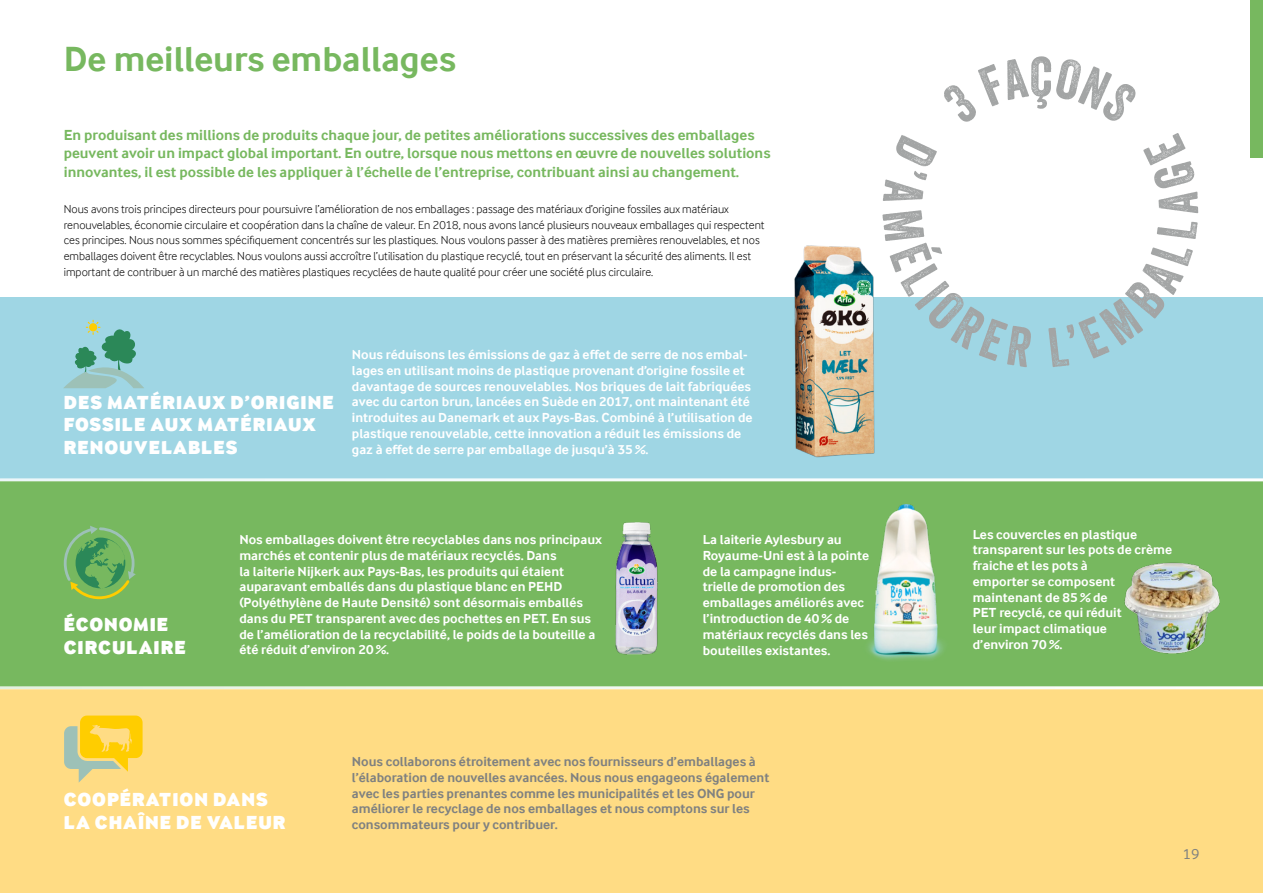
<style>
.page{position:relative;width:1263px;height:893px;background:#fff}
.page>*{position:absolute;margin:0;border:0;box-sizing:border-box;transform-origin:0 0}
.t1{font:54px "Veneer";color:#a3a5a5}
.t2{font:700 36px "Arla Inter Face";color:#77b85f}
.t3{font:900 19.5px/22.5px "Arla Inter Face";letter-spacing:.05em;color:#fff}
.t4{font:700 15px/18.8px "Arla Inter Face";color:#77b85f}
.t5{font:15px "Arla Inter Face";color:#7f8180}
.t6{font:700 13.5px/15.8px "Arla Inter Face";color:#fff}
.t7{font:700 13.5px/15.8px "Arla Inter Face";color:#7f8180}
.t8{font:300 12px/15.8px "Arla Inter Face";color:#000}
</style>
<div class="page">
<div style="left:1250px;top:0;width:13px;height:157px;background:#77b85f"></div>
<div style="left:0;top:689px;width:1263px;height:204px;background:#ffdc84"></div>
<div style="left:0;top:477px;width:1263px;height:212px;background:#77b85f"></div>
<div style="left:0;top:297px;width:1263px;height:183px;background:#9fd6e4"></div>
<img style="left:794px;top:245px;width:81px;height:213px">
<img style="left:615px;top:522px;width:43px;height:133px">
<img style="left:868px;top:504px;width:76px;height:156px">
<img style="left:1124px;top:562px;width:96px;height:92px">
<svg style="left:64px;top:320px;width:80px;height:68px"></svg>
<svg style="left:64px;top:526px;width:72px;height:73px"></svg>
<svg style="left:64px;top:716px;width:79px;height:67px"></svg>
<hr style="left:0;top:686px;width:1263px;height:3px;background:#fff">
<hr style="left:0;top:478px;width:1263px;height:3px;background:#fff">
<h2 class="t2" style="left:64px;top:38px;width:394px">De meilleurs emballages</h2>
<p class="t4" style="left:64px;top:125px;width:708px">En produisant des millions de produits chaque jour, de petites améliorations successives des emballages peuvent avoir un impact global important. En outre, lorsque nous mettons en œuvre de nouvelles solutions innovantes, il est possible de les appliquer à l’échelle de l’entreprise, contribuant ainsi au changement.</p>
<p class="t8" style="left:64px;top:201px;width:702px">Nous avons trois principes directeurs pour poursuivre l’amélioration de nos emballages : passage des matériaux d’origine fossiles aux matériaux renouvelables, économie circulaire et coopération dans la chaîne de valeur. En 2018, nous avons lancé plusieurs nouveaux emballages qui respectent ces principes. Nous nous sommes spécifiquement concentrés sur les plastiques. Nous voulons passer à des matières premières renouvelables, et nos emballages doivent être recyclables. Nous voulons aussi accroître l’utilisation du plastique recyclé, tout en préservant la sécurité des aliments. Il est important de contribuer à un marché des matières plastiques recyclées de haute qualité pour créer une société plus circulaire.</p>
<h3 class="t3" style="left:64px;top:390px;width:271px">DES MATÉRIAUX D’ORIGINE<br>FOSSILE AUX MATÉRIAUX<br>RENOUVELABLES</h3>
<p class="t6" style="left:352px;top:347px;width:402px">Nous réduisons les émissions de gaz à effet de serre de nos embal&shy;lages en utilisant moins de plastique provenant d’origine fossile et davantage de sources renouvelables. Nos briques de lait fabriquées avec du carton brun, lancées en Suède en 2017, ont maintenant été introduites au Danemark et aux Pays-Bas. Combiné à l’utilisation de plastique renouvelable, cette innovation a réduit les émissions de gaz à effet de serre par emballage de jusqu’à 35 %.</p>
<h1 class="t1" style="left:1030px;top:44px;width:24px">Ç</h1>
<h3 class="t3" style="left:64px;top:613px;width:124px">ÉCONOMIE<br>CIRCULAIRE</h3>
<p class="t6" style="left:239px;top:532px;width:364px">Nos emballages doivent être recyclables dans nos principaux marchés et contenir plus de matériaux recyclés. Dans<br>la laiterie Nijkerk aux Pays-Bas, les produits qui étaient auparavant emballés dans du plastique blanc en PEHD (Polyéthylène de Haute Densité) sont désormais emballés dans du PET transparent avec des pochettes en PET. En sus de l’amélioration de la recyclabilité, le poids de la bouteille a été réduit d’environ 20 %.</p>
<p class="t6" style="left:703px;top:532px;width:168px">La laiterie Aylesbury au<br>Royaume-Uni est à la pointe de la campagne indus&shy;trielle de promotion des emballages améliorés avec l’introduction de 40 % de matériaux recyclés dans les bouteilles existantes.</p>
<p class="t6" style="left:973px;top:526px;width:201px">Les couvercles en plastique transparent sur les pots de crème fraiche et les pots à<br>emporter se composent maintenant de 85 % de<br>PET recyclé, ce qui réduit<br>leur impact climatique<br>d’environ 70 %.</p>
<h3 class="t3" style="left:64px;top:788px;width:223px">COOPÉRATION DANS<br>LA CHAÎNE DE VALEUR</h3>
<p class="t7" style="left:352px;top:754px;width:419px">Nous collaborons étroitement avec nos fournisseurs d’emballages à l’élaboration de nouvelles avancées. Nous nous engageons également avec les parties prenantes comme les municipalités et les ONG pour améliorer le recyclage de nos emballages et nous comptons sur les consommateurs pour y contribuer.</p>
<p class="t5" style="left:1183px;top:845px;width:18px">19</p>
</div>
